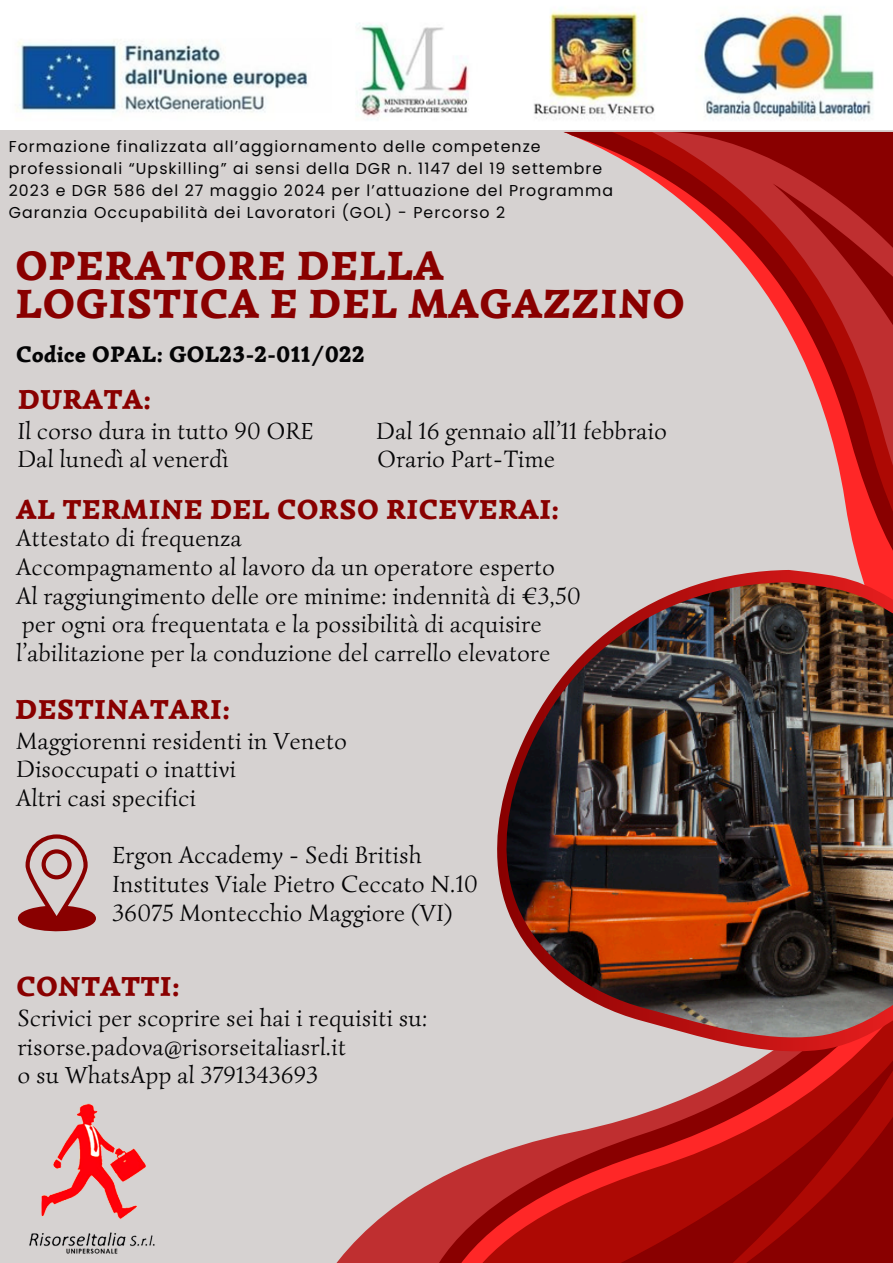
<style>
.page{position:relative;width:893px;height:1263px;background:#d6d2d1}
.page>*{position:absolute;margin:0;border:0;box-sizing:border-box;transform-origin:0 0}
.t1{font:900 41.25px/38.2px "Simonetta";letter-spacing:.02em;color:#890000}
.t2{font:900 27.75px "Simonetta";letter-spacing:.02em;color:#890000}
.t3{font:24.15px/28.9px "Simonetta";letter-spacing:.02em;color:#040405}
.t4{font:24px/28.7px "Simonetta";letter-spacing:.02em;color:#040405}
.t5{font:900 22.5px "Simonetta";letter-spacing:.02em;color:#040405}
.t6{font:15.75px/21.9px "Poppins";letter-spacing:.07em;color:#040405}
</style>
<div class="page">
<img style="left:0;top:0;width:893px;height:130px">
<img style="left:29px;top:1103px;width:126px;height:151px">
<svg style="left:563px;top:131px;width:330px;height:439px"></svg>
<svg style="left:673px;top:132px;width:220px;height:229px"></svg>
<svg style="left:772px;top:184px;width:121px;height:313px"></svg>
<svg style="left:336px;top:1201px;width:67px;height:62px;fill:#bf2f30"></svg>
<svg style="left:403px;top:1131px;width:172px;height:132px"></svg>
<svg style="left:575px;top:1051px;width:318px;height:212px;background:#ad2725"></svg>
<svg style="left:497px;top:570px;width:396px;height:481px"></svg>
<img style="left:506px;top:582px;width:387px;height:455px">
<svg style="left:18px;top:834px;width:78px;height:98px"></svg>
<h3 class="t6" style="left:9px;top:136px;width:606px">Formazione finalizzata all’aggiornamento delle competenze professionali “Upskilling” ai sensi della DGR n. 1147 del 19 settembre 2023 e DGR 586 del 27 maggio 2024 per l’attuazione del Programma Garanzia Occupabilità dei Lavoratori (GOL) - Percorso 2</h3>
<h1 class="t1" style="left:15px;top:247px;width:671px">OPERATORE DELLA<br>LOGISTICA E DEL MAGAZZINO</h1>
<p class="t5" style="left:16px;top:340px;width:350px">Codice OPAL: GOL23-2-011/022</p>
<h2 class="t2" style="left:18px;top:382px;width:135px">DURATA:</h2>
<h4 class="t4" style="left:18px;top:416px;width:297px">Il corso dura in tutto 90 ORE</h4>
<h4 class="t4" style="left:376px;top:416px;width:292px">Dal 16 gennaio all’11 febbraio</h4>
<h4 class="t4" style="left:18px;top:445px;width:212px">Dal lunedì al venerdì</h4>
<h4 class="t4" style="left:377px;top:445px;width:179px">Orario Part-Time</h4>
<h2 class="t2" style="left:16px;top:492px;width:544px">AL TERMINE DEL CORSO RICEVERAI:</h2>
<h4 class="t4" style="left:16px;top:524px;width:566px">Attestato di frequenza<br>Accompagnamento al lavoro da un operatore esperto Al raggiungimento delle ore minime: indennità di €3,50 per ogni ora frequentata e la possibilità di acquisire l’abilitazione per la conduzione del carrello elevatore</h4>
<h2 class="t2" style="left:15px;top:692px;width:216px">DESTINATARI:</h2>
<h4 class="t4" style="left:16px;top:726px;width:332px">Maggiorenni residenti in Veneto<br>Disoccupati o inattivi<br>Altri casi specifici</h4>
<p class="t3" style="left:112px;top:841px;width:367px">Ergon Accademy - Sedi British<br>Institutes Viale Pietro Ceccato N.10<br>36075 Montecchio Maggiore (VI)</p>
<p class="t2" style="left:16px;top:969px;width:165px">CONTATTI:</p>
<p class="t4" style="left:18px;top:1003px;width:411px">Scrivici per scoprire sei hai i requisiti su: risorse.padova@risorseitaliasrl.it<br>o su WhatsApp al 3791343693</p>
</div>
